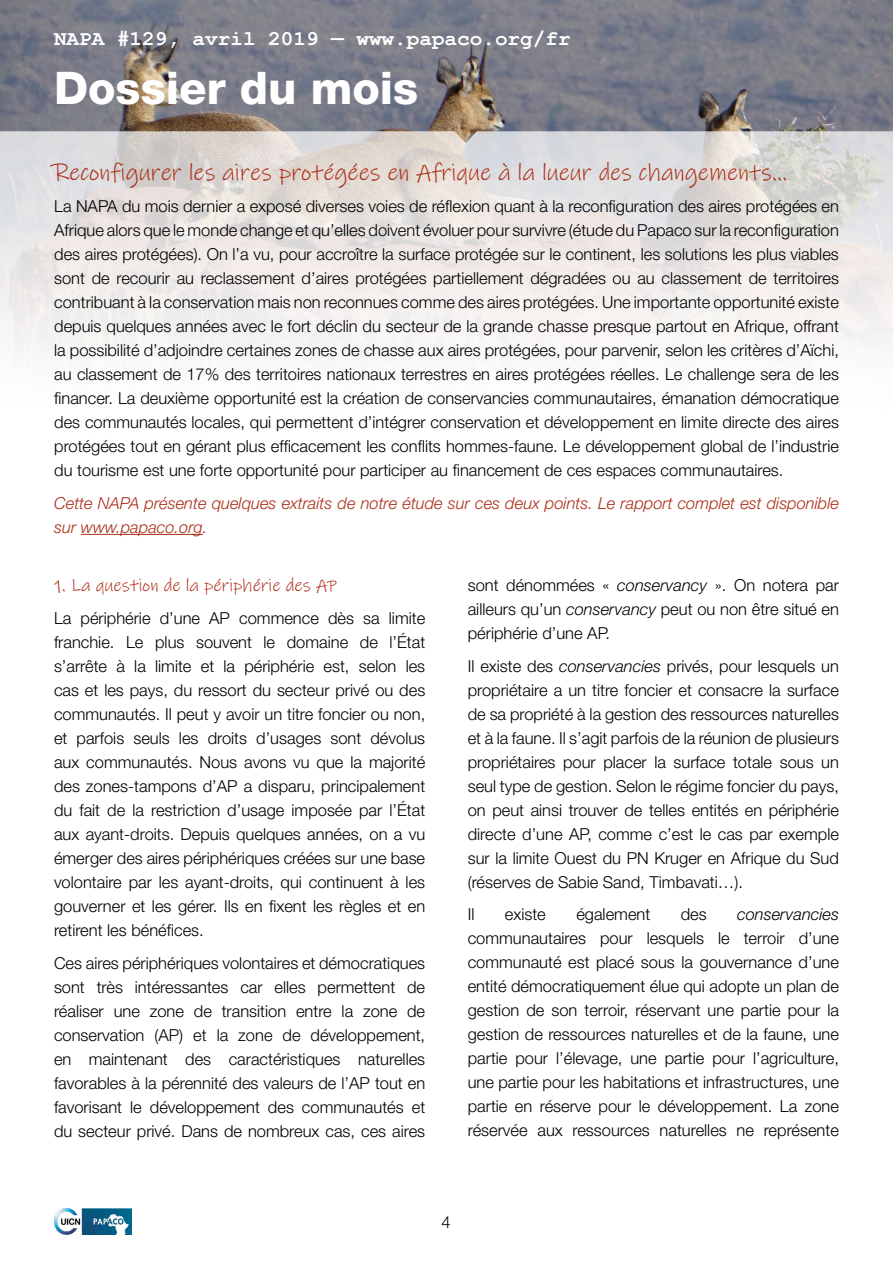
<style>
.page{position:relative;width:893px;height:1263px;background:#fff}
.page>*{position:absolute;margin:0;border:0;box-sizing:border-box;transform-origin:0 0}
.t1{font:800 45px "Helvetica Neue LT Pro";color:#fff}
.t2{font:24px "Ink Free";color:#ac2d17}
.t3{font:700 21px "Courier New";color:#fff}
.t4{font:18px "Ink Free";color:#ac2d17}
.t5{font:300 16.5px/24px "Helvetica Neue LT Pro";color:#000;text-align:justify}
.t6{font:italic 300 16.5px/24px "Helvetica Neue LT Pro";color:#ac2d17}
.t7{font:italic 300 16.5px "Helvetica Neue LT Pro";color:#000}
.s1{font-style:italic}
</style>
<div class="page">
<img style="left:0;top:0;width:893px;height:1209px">
<img style="left:54px;top:1209px;width:78px;height:26px">
<hr style="left:81px;top:534px;width:122px;height:1px;background:#ac2d17">
<p class="t3" style="left:54px;top:25px;width:518px">NAPA #129, avril 2019 — www.papaco.org/fr</p>
<h1 class="t1" style="left:54px;top:62px;width:366px">Dossier du mois</h1>
<h2 class="t2" style="left:54px;top:158px;width:734px">Reconfigurer les aires protégées en Afrique à la lueur des changements…</h2>
<p class="t5" style="left:54px;top:194px;width:786px">La NAPA du mois dernier a exposé diverses voies de réflexion quant à la reconfiguration des aires protégées en Afrique alors que le monde change et qu’elles doivent évoluer pour survivre (étude du Papaco sur la reconfiguration des aires protégées). On l’a vu, pour accroître la surface protégée sur le continent, les solutions les plus viables sont de recourir au reclassement d’aires protégées partiellement dégradées ou au classement de territoires contribuant à la conservation mais non reconnues comme des aires protégées. Une importante opportunité existe depuis quelques années avec le fort déclin du secteur de la grande chasse presque partout en Afrique, offrant la possibilité d’adjoindre certaines zones de chasse aux aires protégées, pour parvenir, selon les critères d’Aïchi, au classement de 17% des territoires nationaux terrestres en aires protégées réelles. Le challenge sera de les financer. La deuxième opportunité est la création de conservancies communautaires, émanation démocratique des communautés locales, qui permettent d’intégrer conservation et développement en limite directe des aires protégées tout en gérant plus efficacement les conflits hommes-faune. Le développement global de l’industrie du tourisme est une forte opportunité pour participer au financement de ces espaces communautaires.</p>
<p class="t6" style="left:54px;top:491px;width:786px">Cette NAPA présente quelques extraits de notre étude sur ces deux points. Le rapport complet est disponible sur www.papaco.org.</p>
<p class="t4" style="left:54px;top:575px;width:285px">1. La question de la périphérie des AP</p>
<p class="t5" style="left:54px;top:606px;width:373px">La périphérie d’une AP commence dès sa limite franchie. Le plus souvent le domaine de l’État s’arrête à la limite et la périphérie est, selon les cas et les pays, du ressort du secteur privé ou des communautés. Il peut y avoir un titre foncier ou non, et parfois seuls les droits d’usages sont dévolus aux communautés. Nous avons vu que la majorité des zones-tampons d’AP a disparu, principalement du fait de la restriction d’usage imposée par l’État aux ayant-droits. Depuis quelques années, on a vu émerger des aires périphériques créées sur une base volontaire par les ayant-droits, qui continuent à les gouverner et les gérer. Ils en fixent les règles et en retirent les bénéfices.</p>
<p class="t5" style="left:54px;top:950px;width:373px">Ces aires périphériques volontaires et démocratiques sont très intéressantes car elles permettent de réaliser une zone de transition entre la zone de conservation (AP) et la zone de développement, en maintenant des caractéristiques naturelles favorables à la pérennité des valeurs de l’AP tout en favorisant le développement des communautés et du secteur privé. Dans de nombreux cas, ces aires</p>
<p class="t5" style="left:468px;top:573px;width:373px">sont dénommées « <span class="s1">conservancy</span> ». On notera par ailleurs qu’un <span class="s1">conservancy</span> peut ou non être situé en périphérie d’une AP.</p>
<p class="t5" style="left:468px;top:653px;width:373px">Il existe des <span class="s1">conservancies</span> privés, pour lesquels un propriétaire a un titre foncier et consacre la surface de sa propriété à la gestion des ressources naturelles et à la faune. Il s’agit parfois de la réunion de plusieurs propriétaires pour placer la surface totale sous un seul type de gestion. Selon le régime foncier du pays, on peut ainsi trouver de telles entités en périphérie directe d’une AP, comme c’est le cas par exemple sur la limite Ouest du PN Kruger en Afrique du Sud (réserves de Sabie Sand, Timbavati…).</p>
<p class="t5" style="left:468px;top:902px;width:8px">Il</p>
<p class="t5" style="left:505px;top:902px;width:42px">existe</p>
<p class="t5" style="left:576px;top:902px;width:75px">également</p>
<p class="t5" style="left:681px;top:902px;width:27px">des</p>
<p class="t7" style="left:737px;top:904px;width:103px">conservancies</p>
<p class="t5" style="left:468px;top:926px;width:373px">communautaires pour lesquels le terroir d’une communauté est placé sous la gouvernance d’une entité démocratiquement élue qui adopte un plan de gestion de son terroir, réservant une partie pour la gestion de ressources naturelles et de la faune, une partie pour l’élevage, une partie pour l’agriculture, une partie pour les habitations et infrastructures, une partie en réserve pour le développement. La zone réservée aux ressources naturelles ne représente</p>
<p class="t5" style="left:442px;top:1210px;width:11px">4</p>
</div>
